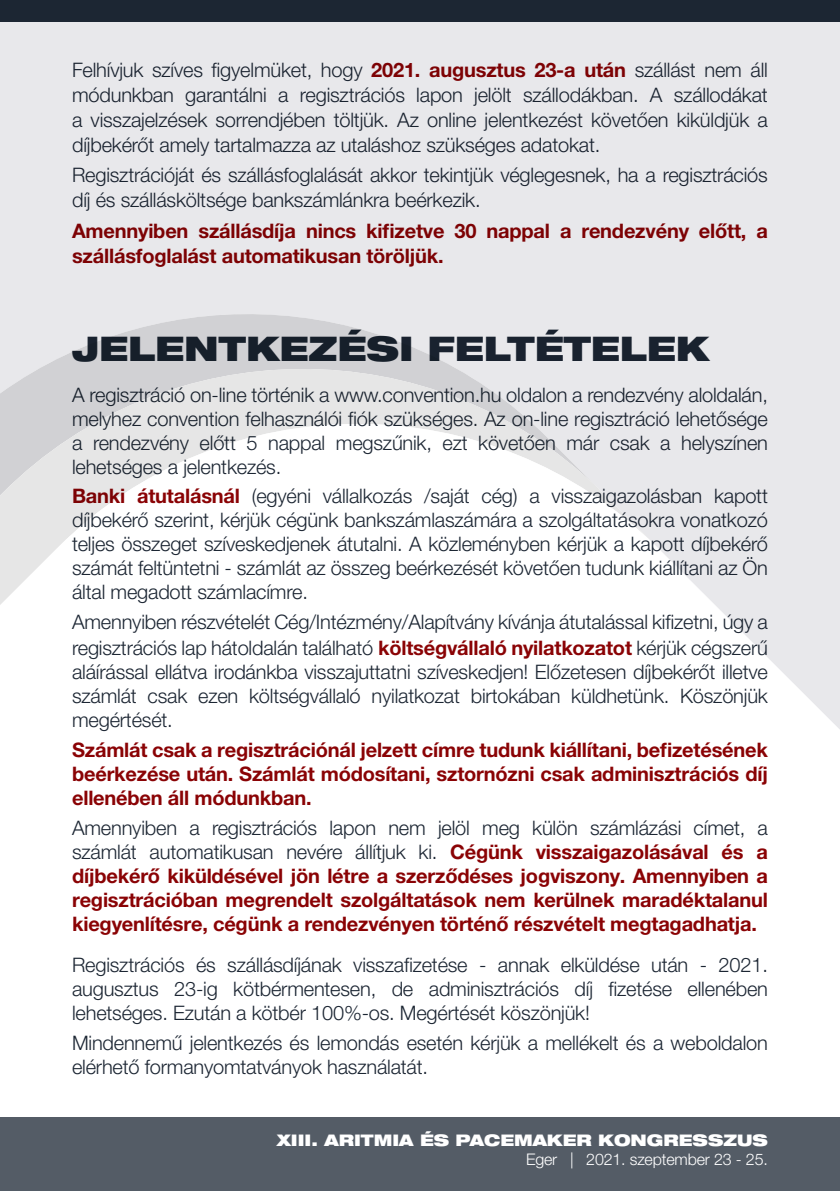
<style>
.page{position:relative;width:840px;height:1191px;background:#fff}
.page>*{position:absolute;margin:0;border:0;box-sizing:border-box;transform-origin:0 0}
.t1{font:900 expanded 34px "Helvetica Neue LT Pro";color:#1c2633}
.t2{font:300 20px/24px "Helvetica Neue LT Pro";letter-spacing:-.01em;color:#1c2633;text-align:justify}
.t3{font:700 20px/24px "Helvetica Neue LT Pro";letter-spacing:-.01em;color:#8a0305;text-align:justify}
.t4{font:900 expanded 16px "Helvetica Neue LT Pro";color:#fff}
.t5{font:300 16px "Helvetica Neue LT Pro";letter-spacing:-.01em;color:#fff}
.s1{font-weight:700;color:#8a0305}
.s2{font-weight:300;color:#1c2633}
</style>
<div class="page">
<div style="left:1px;top:22px;width:838px;height:361px;background:#e8e8eb"></div>
<div style="left:1px;top:274px;width:597px;height:54px;background:#e8e8eb"></div>
<svg style="left:1px;top:328px;width:655px;height:55px;background:#dcdcdf"></svg>
<svg style="left:1px;top:383px;width:838px;height:345px"></svg>
<svg style="left:0;top:22px;width:1px;height:583px"></svg>
<div style="left:0;top:1117px;width:839px;height:74px;background:#545c66"></div>
<div style="left:0;top:0;width:839px;height:22px;background:#1c2633"></div>
<p class="t2" style="left:72px;top:57px;width:697px;line-height:25px">Felhívjuk szíves figyelmüket, hogy <span class="s1">2021. augusztus 23-a után</span> szállást nem áll módunkban garantálni a regisztrációs lapon jelölt szállodákban. A szállodákat a visszajelzések sorrendjében töltjük. Az online jelentkezést követően kiküldjük a díjbekérőt amely tartalmazza az utaláshoz szükséges adatokat.</p>
<p class="t2" style="left:72px;top:162px;width:697px;line-height:25px">Regisztrációját és szállásfoglalását akkor tekintjük véglegesnek, ha a regisztrációs díj és szállásköltsége bankszámlánkra beérkezik.</p>
<p class="t3" style="left:72px;top:218px;width:697px;line-height:25px">Amennyiben szállásdíja nincs kifizetve 30 nappal a rendezvény előtt, a szállásfoglalást automatikusan töröljük.</p>
<h1 class="t1" style="left:72px;top:326px;width:638px">JELENTKEZÉSI FELTÉTELEK</h1>
<p class="t2" style="left:72px;top:382px;width:697px">A regisztráció on-line történik a www.convention.hu oldalon a rendezvény aloldalán, melyhez convention felhasználói fiók szükséges. Az on-line regisztráció lehetősége a rendezvény előtt 5 nappal megszűnik, ezt követően már csak a helyszínen lehetséges a jelentkezés.</p>
<p class="t2" style="left:72px;top:484px;width:697px"><span class="s1">Banki átutalásnál</span> (egyéni vállalkozás /saját cég) a visszaigazolásban kapott díjbekérő szerint, kérjük cégünk bankszámlaszámára a szolgáltatásokra vonatkozó teljes összeget szíveskedjenek átutalni. A közleményben kérjük a kapott díjbekérő számát feltüntetni - számlát az összeg beérkezését követően tudunk kiállítani az Ön által megadott számlacímre.</p>
<p class="t2" style="left:72px;top:608px;width:697px;line-height:26.4px">Amennyiben részvételét Cég/Intézmény/Alapítvány kívánja átutalással kifizetni, úgy a regisztrációs lap hátoldalán található <span class="s1">költségvállaló nyilatkozatot</span> kérjük cégszerű</p>
<p class="t2" style="left:72px;top:660px;width:697px">aláírással ellátva irodánkba visszajuttatni szíveskedjen! Előzetesen díjbekérőt illetve számlát csak ezen költségvállaló nyilatkozat birtokában küldhetünk. Köszönjük megértését.</p>
<p class="t3" style="left:72px;top:737px;width:697px">Számlát csak a regisztrációnál jelzett címre tudunk kiállítani, befizetésének beérkezése után. Számlát módosítani, sztornózni csak adminisztrációs díj ellenében áll módunkban.</p>
<p class="t3" style="left:72px;top:815px;width:697px"><span class="s2">Amennyiben a regisztrációs lapon nem jelöl meg külön számlázási címet, a számlát automatikusan nevére állítjuk ki.</span> Cégünk visszaigazolásával és a díjbekérő kiküldésével jön létre a szerződéses jogviszony. Amennyiben a regisztrációban megrendelt szolgáltatások nem kerülnek maradéktalanul kiegyenlítésre, cégünk a rendezvényen történő részvételt megtagadhatja.</p>
<p class="t2" style="left:72px;top:952px;width:697px">Regisztrációs és szállásdíjának visszafizetése - annak elküldése után - 2021. augusztus 23-ig kötbérmentesen, de adminisztrációs díj fizetése ellenében lehetséges. Ezután a kötbér 100%-os. Megértését köszönjük!</p>
<p class="t2" style="left:72px;top:1030px;width:696px">Mindennemű jelentkezés és lemondás esetén kérjük a mellékelt és a weboldalon elérhető formanyomtatványok használatát.</p>
<p class="t4" style="left:276px;top:1129px;width:492px">XIII. ARITMIA ÉS PACEMAKER KONGRESSZUS</p>
<p class="t5" style="left:525px;top:1149px;width:243px">Eger | 2021. szeptember 23 - 25.</p>
</div>
